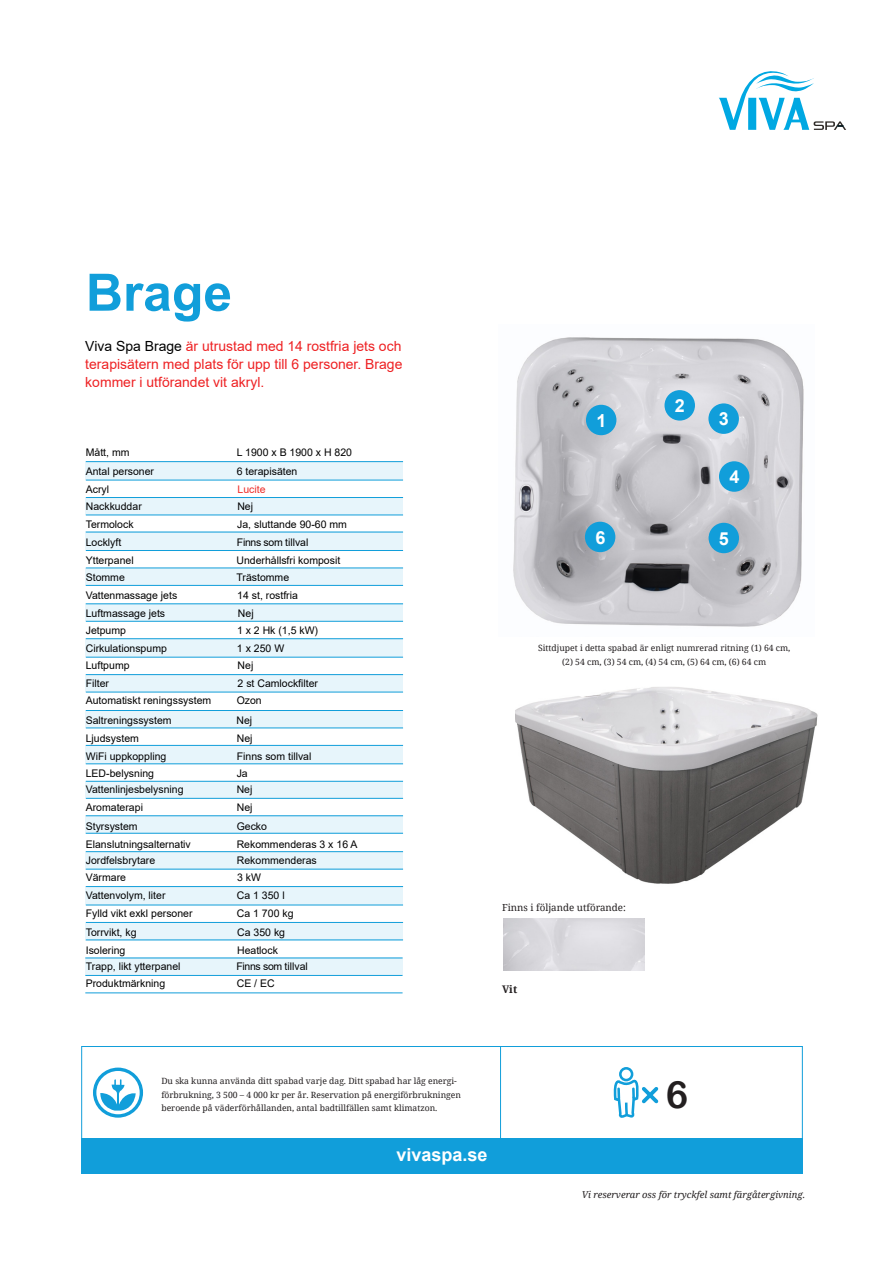
<style>
.page{position:relative;width:893px;height:1263px;background:#fff}
.page>*{position:absolute;margin:0;border:0;box-sizing:border-box;transform-origin:0 0}
.t1{font:700 51.6px "Arial";color:#119eda}
.t2{font:37.65px "Arial Rounded MT Bold";color:#231f20}
.t3{font:700 18px "Arial";color:#fff}
.t4{font:13.95px/18.1px "Arial";color:#ee2123;text-align:justify}
.t5{font:10.5px "Arial";color:#000001}
.t6{font:10.5px "Arial";color:#ee2d29}
.t7{font:700 10.5px "Noto Serif";color:#231f20}
.t8{font:9.75px "Noto Serif";color:#231f20}
.t9{font:italic 9.45px "Noto Serif";color:#231f20}
.t10{font:8.55px/13.6px "Noto Serif";color:#231f20}
.s1{color:#000001}
</style>
<div class="page">
<div style="left:86px;top:461px;width:317px;height:19px;background:#e7f5fb"></div>
<div style="left:86px;top:498px;width:317px;height:17px;background:#e7f5fb"></div>
<div style="left:86px;top:531px;width:317px;height:19px;background:#e7f5fb"></div>
<div style="left:86px;top:569px;width:317px;height:16px;background:#e7f5fb"></div>
<div style="left:86px;top:603px;width:317px;height:18px;background:linear-gradient(to right,#e7f5fb,#e7f5fb)"></div>
<div style="left:86px;top:638px;width:317px;height:19px;background:#e7f5fb"></div>
<div style="left:86px;top:674px;width:317px;height:18px;background:linear-gradient(to right,#e7f5fb,#e7f5fb)"></div>
<div style="left:85px;top:710px;width:318px;height:18px;background:#e7f5fb"></div>
<div style="left:86px;top:746px;width:317px;height:18px;background:#e7f5fb"></div>
<div style="left:86px;top:782px;width:317px;height:16px;background:#e7f5fb"></div>
<div style="left:86px;top:815px;width:317px;height:18px;background:linear-gradient(to right,#e7f5fb,#e7f5fb)"></div>
<svg style="left:85px;top:852px;width:318px;height:18px;background:#e0f2f9"></svg>
<div style="left:85px;top:886px;width:318px;height:18px;background:linear-gradient(to right,#e7f5fb,#e7f5fb)"></div>
<div style="left:85px;top:923px;width:318px;height:17px;background:#e7f5fb"></div>
<div style="left:85px;top:958px;width:318px;height:17px;background:#e7f5fb"></div>
<div style="left:81px;top:1139px;width:722px;height:35px;background:#119eda"></div>
<div style="left:81px;top:1046px;width:722px;height:94px;border:1px solid #119eda"></div>
<hr style="left:500px;top:1046px;width:1px;height:93px;background:#119eda">
<svg style="left:93px;top:1067px;width:50px;height:51px"></svg>
<div style="left:619px;top:1067px;width:14px;height:14px;border:3px solid #119eda;border-radius:50%"></div>
<svg style="left:613px;top:1077px;width:46px;height:41px"></svg>
<img style="left:513px;top:337px;width:291px;height:290px">
<img style="left:515px;top:687px;width:303px;height:197px">
<img style="left:503px;top:918px;width:142px;height:52px">
<hr style="left:86px;top:461px;width:317px;height:1px;background:#119eda">
<hr style="left:86px;top:532px;width:317px;height:1px;background:#119eda">
<hr style="left:86px;top:585px;width:317px;height:1px;background:#119eda">
<hr style="left:86px;top:692px;width:317px;height:1px;background:#119eda">
<hr style="left:86px;top:886px;width:317px;height:1px;background:#119eda">
<hr style="left:86px;top:638px;width:317px;height:1px;background:#119eda">
<hr style="left:86px;top:833px;width:317px;height:1px;background:#119eda">
<hr style="left:86px;top:745px;width:317px;height:1px;background:#119eda">
<hr style="left:86px;top:939px;width:317px;height:1px;background:#119eda">
<hr style="left:86px;top:497px;width:317px;height:1px;background:#119eda">
<hr style="left:86px;top:568px;width:317px;height:1px;background:#119eda">
<hr style="left:86px;top:621px;width:317px;height:1px;background:#119eda">
<hr style="left:86px;top:815px;width:317px;height:1px;background:#119eda">
<hr style="left:86px;top:728px;width:317px;height:1px;background:#119eda">
<hr style="left:86px;top:922px;width:317px;height:1px;background:#119eda">
<hr style="left:86px;top:674px;width:317px;height:1px;background:#119eda">
<hr style="left:86px;top:869px;width:317px;height:1px;background:#119eda">
<hr style="left:86px;top:781px;width:317px;height:1px;background:#119eda">
<hr style="left:86px;top:480px;width:317px;height:1px;background:#119eda">
<hr style="left:86px;top:550px;width:317px;height:1px;background:#119eda">
<hr style="left:86px;top:603px;width:317px;height:1px;background:#119eda">
<hr style="left:86px;top:798px;width:317px;height:1px;background:#119eda">
<hr style="left:86px;top:710px;width:317px;height:1px;background:#119eda">
<hr style="left:86px;top:905px;width:317px;height:1px;background:#119eda">
<hr style="left:86px;top:657px;width:317px;height:1px;background:#119eda">
<hr style="left:86px;top:851px;width:317px;height:1px;background:#119eda">
<hr style="left:86px;top:763px;width:317px;height:1px;background:#119eda">
<hr style="left:86px;top:515px;width:317px;height:1px;background:#119eda">
<hr style="left:85px;top:975px;width:318px;height:1px;background:#119eda">
<hr style="left:85px;top:992px;width:318px;height:1px;background:#119eda">
<hr style="left:85px;top:958px;width:318px;height:1px;background:#119eda">
<svg style="left:719px;top:71px;width:127px;height:59px"></svg>
<div style="left:709px;top:523px;width:30px;height:30px;background:#119eda;border-radius:50%"></div>
<div style="left:585px;top:522px;width:30px;height:30px;background:#119eda;border-radius:50%"></div>
<div style="left:664px;top:390px;width:31px;height:31px;background:#119eda;border-radius:50%"></div>
<div style="left:708px;top:403px;width:31px;height:31px;background:#119eda;border-radius:50%"></div>
<div style="left:719px;top:461px;width:30px;height:31px;background:#119eda;border-radius:50%"></div>
<div style="left:586px;top:405px;width:30px;height:30px;background:#119eda;border-radius:50%"></div>
<h1 class="t1" style="left:86px;top:256px;width:148px">Brage</h1>
<h3 class="t4" style="left:85px;top:337px;width:319px"><span class="s1">Viva Spa Brage</span> är utrustad med 14 rostfria jets och terapisätern med plats för upp till 6 personer. Brage kommer i utförandet vit akryl.</h3>
<p class="t5" style="left:86px;top:445px;width:45px">Mått, mm</p>
<p class="t5" style="left:237px;top:445px;width:117px">L 1900 x B 1900 x H 820</p>
<p class="t5" style="left:86px;top:464px;width:70px">Antal personer</p>
<p class="t5" style="left:237px;top:464px;width:62px">6 terapisäten</p>
<p class="t5" style="left:86px;top:482px;width:25px">Acryl</p>
<p class="t6" style="left:238px;top:482px;width:30px">Lucite</p>
<p class="t5" style="left:86px;top:499px;width:58px">Nackkuddar</p>
<p class="t5" style="left:237px;top:499px;width:17px">Nej</p>
<p class="t5" style="left:86px;top:517px;width:49px">Termolock</p>
<p class="t5" style="left:237px;top:517px;width:111px">Ja, sluttande 90-60 mm</p>
<p class="t5" style="left:86px;top:535px;width:37px">Locklyft</p>
<p class="t5" style="left:237px;top:535px;width:73px">Finns som tillval</p>
<p class="t5" style="left:86px;top:553px;width:49px">Ytterpanel</p>
<p class="t5" style="left:236px;top:553px;width:105px">Underhållsfri komposit</p>
<p class="t5" style="left:86px;top:570px;width:41px">Stomme</p>
<p class="t5" style="left:236px;top:570px;width:54px">Trästomme</p>
<p class="t5" style="left:86px;top:588px;width:93px">Vattenmassage jets</p>
<p class="t5" style="left:237px;top:588px;width:62px">14 st, rostfria</p>
<p class="t5" style="left:86px;top:606px;width:81px">Luftmassage jets</p>
<p class="t5" style="left:238px;top:606px;width:17px">Nej</p>
<p class="t5" style="left:86px;top:623px;width:42px">Jetpump</p>
<p class="t5" style="left:237px;top:623px;width:83px">1 x 2 Hk (1,5 kW)</p>
<p class="t5" style="left:86px;top:641px;width:83px">Cirkulationspump</p>
<p class="t5" style="left:237px;top:641px;width:49px">1 x 250 W</p>
<p class="t5" style="left:86px;top:658px;width:45px">Luftpump</p>
<p class="t5" style="left:238px;top:658px;width:17px">Nej</p>
<p class="t5" style="left:86px;top:676px;width:25px">Filter</p>
<p class="t5" style="left:238px;top:676px;width:82px">2 st Camlockfilter</p>
<p class="t5" style="left:86px;top:693px;width:127px">Automatiskt reningssystem</p>
<p class="t5" style="left:237px;top:693px;width:27px">Ozon</p>
<p class="t5" style="left:86px;top:712px;width:87px">Saltreningssystem</p>
<p class="t5" style="left:237px;top:712px;width:17px">Nej</p>
<p class="t5" style="left:86px;top:731px;width:55px">Ljudsystem</p>
<p class="t5" style="left:237px;top:731px;width:17px">Nej</p>
<p class="t5" style="left:86px;top:749px;width:82px">WiFi uppkoppling</p>
<p class="t5" style="left:237px;top:749px;width:76px">Finns som tillval</p>
<p class="t5" style="left:86px;top:766px;width:70px">LED-belysning</p>
<p class="t5" style="left:237px;top:766px;width:13px">Ja</p>
<p class="t5" style="left:86px;top:782px;width:99px">Vattenlinjesbelysning</p>
<p class="t5" style="left:237px;top:782px;width:17px">Nej</p>
<p class="t5" style="left:86px;top:800px;width:59px">Aromaterapi</p>
<p class="t5" style="left:237px;top:800px;width:17px">Nej</p>
<p class="t5" style="left:86px;top:819px;width:53px">Styrsystem</p>
<p class="t5" style="left:237px;top:819px;width:32px">Gecko</p>
<p class="t5" style="left:86px;top:837px;width:107px">Elanslutningsalternativ</p>
<p class="t5" style="left:237px;top:837px;width:122px">Rekommenderas 3 x 16 A</p>
<p class="t5" style="left:86px;top:853px;width:71px">Jordfelsbrytare</p>
<p class="t5" style="left:237px;top:853px;width:81px">Rekommenderas</p>
<p class="t5" style="left:86px;top:870px;width:42px">Värmare</p>
<p class="t5" style="left:237px;top:870px;width:25px">3 kW</p>
<p class="t5" style="left:86px;top:888px;width:81px">Vattenvolym, liter</p>
<p class="t5" style="left:237px;top:888px;width:49px">Ca 1 350 l</p>
<p class="t5" style="left:86px;top:906px;width:108px">Fylld vikt exkl personer</p>
<p class="t5" style="left:237px;top:906px;width:58px">Ca 1 700 kg</p>
<p class="t5" style="left:86px;top:925px;width:52px">Torrvikt, kg</p>
<p class="t5" style="left:237px;top:925px;width:49px">Ca 350 kg</p>
<p class="t5" style="left:86px;top:943px;width:41px">Isolering</p>
<p class="t5" style="left:237px;top:943px;width:42px">Heatlock</p>
<p class="t5" style="left:86px;top:959px;width:96px">Trapp, likt ytterpanel</p>
<p class="t5" style="left:236px;top:959px;width:73px">Finns som tillval</p>
<p class="t5" style="left:86px;top:976px;width:81px">Produktmärkning</p>
<p class="t5" style="left:237px;top:976px;width:39px">CE / EC</p>
<h3 class="t3" style="left:596px;top:408px;width:12px">1</h3>
<h3 class="t3" style="left:675px;top:393px;width:12px">2</h3>
<h3 class="t3" style="left:719px;top:406px;width:12px">3</h3>
<h3 class="t3" style="left:729px;top:464px;width:12px">4</h3>
<h3 class="t3" style="left:595px;top:524px;width:12px">6</h3>
<h3 class="t3" style="left:719px;top:526px;width:12px">5</h3>
<p class="t10" style="left:538px;top:641px;width:254px;text-align:center">Sittdjupet i detta spabad är enligt numrerad ritning (1) 64 cm, (2) 54 cm, (3) 54 cm, (4) 54 cm, (5) 64 cm, (6) 64 cm</p>
<p class="t8" style="left:502px;top:900px;width:125px">Finns i följande utförande:</p>
<p class="t7" style="left:502px;top:981px;width:17px">Vit</p>
<p class="t10" style="left:161px;top:1073px;width:301px">Du ska kunna använda ditt spabad varje dag. Ditt spabad har låg energi&shy;förbrukning, 3 500 – 4 000 kr per år. Reservation på energiförbrukningen beroende på väderförhållanden, antal badtillfällen samt klimatzon.</p>
<h3 class="t3" style="left:396px;top:1142px;width:93px">vivaspa.se</h3>
<h2 class="t2" style="left:666px;top:1072px;width:24px">6</h2>
<p class="t9" style="left:582px;top:1188px;width:225px">Vi reserverar oss för tryckfel samt färgåtergivning.</p>
</div>
